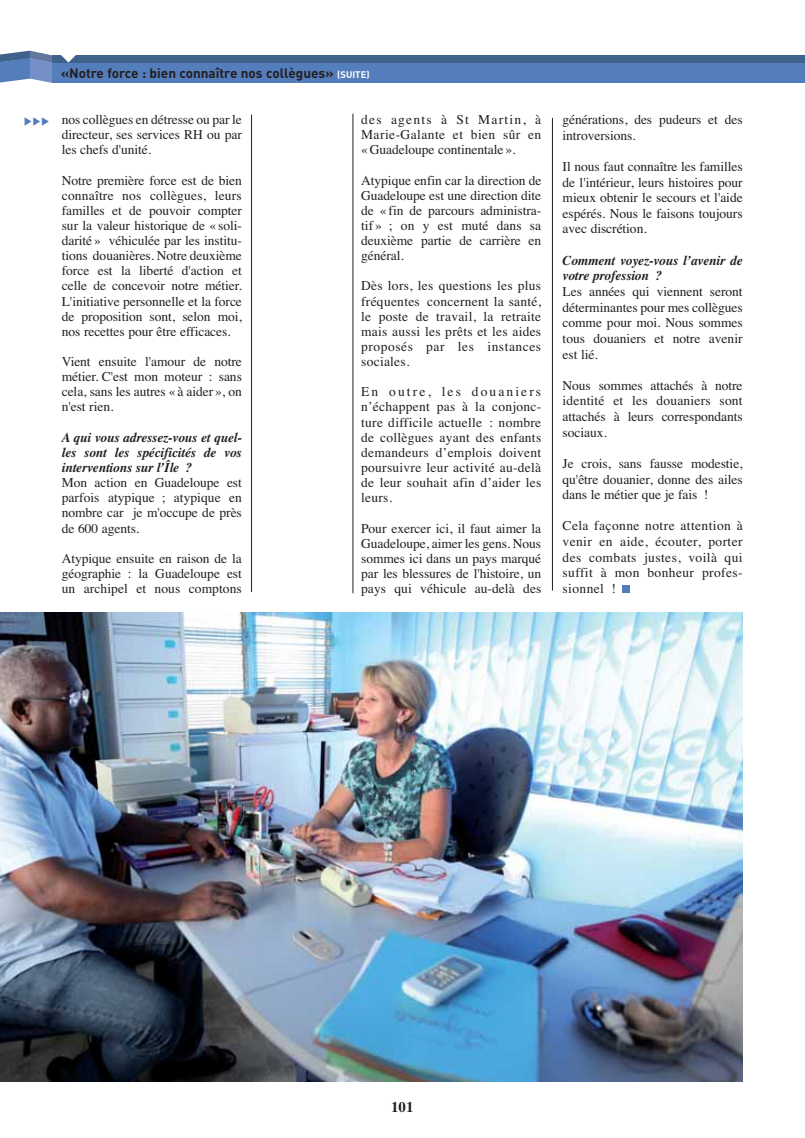
<style>
.page{position:relative;width:805px;height:1138px;background:#fff}
.page>*{position:absolute;margin:0;border:0;box-sizing:border-box;transform-origin:0 0}
.t1{font:700 14.85px "Times";color:#231f20}
.t2{font:13.5px/15.1px "Times";letter-spacing:-.005em;color:#231f20;text-align:justify}
.t3{font:italic 700 13.5px/15.1px "Times";letter-spacing:-.01em;color:#231f20;text-align:justify}
.t4{font:700 13.5px "DIN";color:#231f20}
.t5{font:9.75px/8.7px "Zapf Dingbats";color:#527dbc;text-align:justify;scale:1.04 1}
.s1{font-size:9.45px;color:#fff}
</style>
<div class="page">
<div style="left:621px;top:585px;width:8px;height:8px;background:#527dbc"></div>
<hr style="left:251px;top:115px;width:1px;height:477px;background:#231f20">
<hr style="left:352px;top:114px;width:1px;height:479px;background:#231f20">
<hr style="left:551px;top:118px;width:1px;height:472px;background:#231f20">
<svg style="left:0;top:51px;width:52px;height:32px;background:#718ebd"></svg>
<div style="left:52px;top:62px;width:752px;height:21px;background:#547dbb"></div>
<div style="left:52px;top:55px;width:752px;height:8px;background:#3f628c"></div>
<svg style="left:61px;top:55px;width:15px;height:7px"></svg>
<img style="left:0;top:612px;width:742px;height:469px">
<p class="t4" style="left:61px;top:68px;width:310px">«Notre force : bien connaître nos collègues» <span class="s1">(SUITE)</span></p>
<p class="t5" style="left:24px;top:126px;width:10px;rotate:-90deg">▼ ▼ ▼</p>
<p class="t2" style="left:62px;top:113px;width:181px">nos collègues en détresse ou par le directeur, ses services RH ou par les chefs d'unité.</p>
<p class="t2" style="left:62px;top:174px;width:181px">Notre première force est de bien connaître nos collègues, leurs familles et de pouvoir compter sur la valeur historique de « soli&shy;darité » véhiculée par les institu&shy;tions douanières. Notre deuxième force est la liberté d'action et celle de concevoir notre métier.<br>L'initiative personnelle et la force de proposition sont, selon moi, nos recettes pour être efficaces.</p>
<p class="t2" style="left:62px;top:355px;width:181px">Vient ensuite l'amour de notre métier. C'est mon moteur : sans cela, sans les autres « à aider », on n'est rien.</p>
<p class="t3" style="left:62px;top:431px;width:181px">A qui vous adressez-vous et quel&shy;les sont les spécificités de vos interventions sur l’Île ?</p>
<p class="t2" style="left:62px;top:476px;width:181px">Mon action en Guadeloupe est parfois atypique ; atypique en nombre car je m'occupe de près de 600 agents.</p>
<p class="t2" style="left:62px;top:552px;width:181px">Atypique ensuite en raison de la géographie : la Guadeloupe est un archipel et nous comptons</p>
<p class="t2" style="left:361px;top:113px;width:181px">des agents à St Martin, à Marie-Galante et bien sûr en « Guadeloupe continentale ».</p>
<p class="t2" style="left:361px;top:174px;width:182px">Atypique enfin car la direction de Guadeloupe est une direction dite de « fin de parcours administra&shy;tif » ; on y est muté dans sa deuxième partie de carrière en général.</p>
<p class="t2" style="left:361px;top:279px;width:181px">Dès lors, les questions les plus fréquentes concernent la santé, le poste de travail, la retraite mais aussi les prêts et les aides proposés par les instances sociales.</p>
<p class="t2" style="left:361px;top:385px;width:181px">En outre, les douaniers n’échappent pas à la conjonc&shy;ture difficile actuelle : nombre de collègues ayant des enfants demandeurs d’emplois doivent poursuivre leur activité au-delà de leur souhait afin d’aider les leurs.</p>
<p class="t2" style="left:361px;top:521px;width:181px">Pour exercer ici, il faut aimer la Guadeloupe, aimer les gens. Nous sommes ici dans un pays marqué par les blessures de l'histoire, un pays qui véhicule au-delà des</p>
<p class="t2" style="left:562px;top:113px;width:181px;line-height:15.6px">générations, des pudeurs et des introversions.</p>
<p class="t2" style="left:562px;top:160px;width:181px;line-height:15.6px">Il nous faut connaître les familles de l'intérieur, leurs histoires pour mieux obtenir le secours et l'aide espérés. Nous le faisons toujours avec discrétion.</p>
<p class="t3" style="left:562px;top:253px;width:181px;line-height:15.6px">Comment voyez-vous l’avenir de votre profession ?</p>
<p class="t2" style="left:562px;top:285px;width:181px;line-height:15.6px">Les années qui viennent seront déterminantes pour mes collègues comme pour moi. Nous sommes tous douaniers et notre avenir est lié.</p>
<p class="t2" style="left:562px;top:378px;width:181px;line-height:15.6px">Nous sommes attachés à notre identité et les douaniers sont attachés à leurs correspondants sociaux.</p>
<p class="t2" style="left:562px;top:457px;width:181px;line-height:15.6px">Je crois, sans fausse modestie, qu'être douanier, donne des ailes dans le métier que je fais !</p>
<p class="t2" style="left:562px;top:519px;width:181px;line-height:15.6px">Cela façonne notre attention à venir en aide, écouter, porter des combats justes, voilà qui suffit à mon bonheur profes&shy;sionnel !</p>
<p class="t1" style="left:391px;top:1101px;width:24px">101</p>
</div>
